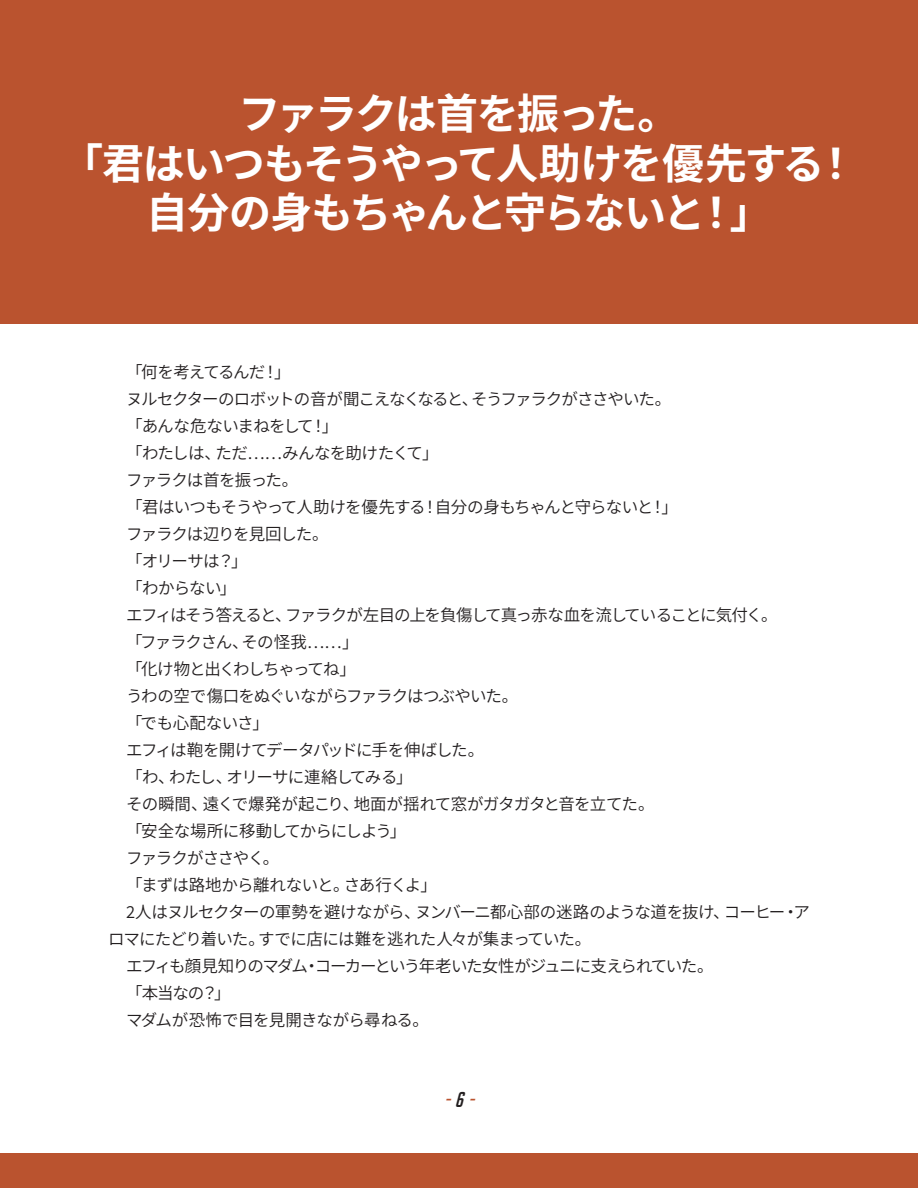
<style>
.page{position:relative;width:918px;height:1188px;background:#fff}
.page>*{position:absolute;margin:0;border:0;box-sizing:border-box;transform-origin:0 0}
.t1{font:700 42px/49.5px "Source Han Sans JP";letter-spacing:-.05em;color:#fff;text-align:center}
.t2{font:italic 21px "Big Noodle Too";color:#ba532f}
.TXT{font:16.5px/27px "Source Han Sans JP";letter-spacing:-.06em;color:#231f20}
.TXT-2{font:16.5px "Source Han Sans JP";letter-spacing:-.085em;color:#231f20}
.TXT-3{font:16.5px "Source Han Sans JP";letter-spacing:-.08em;color:#231f20}
.TXT-4{font:16.5px "Source Han Sans JP";letter-spacing:-.04em;color:#231f20}
.TXT-5{font:16.5px "Source Han Sans JP";letter-spacing:-.02em;color:#231f20}
.s1{color:#231f20}
</style>
<div class="page">
<div style="left:0;top:1153px;width:918px;height:35px;background:#ba532f"></div>
<div style="left:0;top:0;width:918px;height:324px;background:#ba532f"></div>
<p class="t1" style="left:61px;top:90px;width:797px">ファラクは首を振った。<br>「君はいつもそうやって人助けを優先する！自分の身もちゃんと守らないと！」</p>
<p class="TXT" style="left:126px;top:359px;width:166px">「何を考えてるんだ！」</p>
<p class="TXT-3" style="left:126px;top:390px;width:547px">ヌルセクターのロボットの音が聞こえなくなると、そうファラクがささやいた。</p>
<p class="TXT" style="left:126px;top:413px;width:214px">「あんな危ないまねをして！」</p>
<p class="TXT" style="left:126px;top:440px;width:314px">「わたしは、ただ……みんなを助けたくて」</p>
<p class="TXT" style="left:126px;top:467px;width:174px">ファラクは首を振った。</p>
<p class="TXT" style="left:126px;top:494px;width:554px">「君はいつもそうやって人助けを優先する！自分の身もちゃんと守らないと！」</p>
<p class="TXT" style="left:126px;top:521px;width:204px">ファラクは辺りを見回した。</p>
<p class="TXT" style="left:126px;top:548px;width:123px">「オリーサは？」</p>
<p class="TXT" style="left:126px;top:575px;width:112px">「わからない」</p>
<p class="TXT" style="left:126px;top:602px;width:653px">エフィはそう答えると、ファラクが左目の上を負傷して真っ赤な血を流していることに気付く。</p>
<p class="TXT" style="left:126px;top:629px;width:234px">「ファラクさん、その怪我……」</p>
<p class="TXT-2" style="left:126px;top:660px;width:231px">「化け物と出くわしちゃってね」</p>
<p class="TXT" style="left:126px;top:683px;width:394px">うわの空で傷口をぬぐいながらファラクはつぶやいた。</p>
<p class="TXT-5" style="left:126px;top:714px;width:144px">「でも心配ないさ」</p>
<p class="TXT" style="left:126px;top:737px;width:360px">エフィは鞄を開けてデータパッドに手を伸ばした。</p>
<p class="TXT" style="left:126px;top:764px;width:288px">「わ、わたし、オリーサに連絡してみる」</p>
<p class="TXT" style="left:126px;top:791px;width:530px">その瞬間、遠くで爆発が起こり、地面が揺れて窓がガタガタと音を立てた。</p>
<p class="TXT" style="left:126px;top:818px;width:282px">「安全な場所に移動してからにしよう」</p>
<p class="TXT-3" style="left:126px;top:849px;width:155px">ファラクがささやく。</p>
<p class="TXT-4" style="left:126px;top:876px;width:312px">「まずは路地から離れないと。さあ行くよ」</p>
<p class="TXT" style="left:108px;top:899px;width:704px;text-indent:18px">2人はヌルセクターの軍勢を避けながら、ヌンバーニ都心部の迷路のような道を抜け、コーヒー・アロマにたどり着いた。すでに店には難を逃れた人々が集まっていた。</p>
<p class="TXT-2" style="left:126px;top:957px;width:589px">エフィも顔見知りのマダム・コーカーという年老いた女性がジュニに支えられていた。</p>
<p class="TXT" style="left:126px;top:980px;width:106px">「本当なの？」</p>
<p class="TXT" style="left:126px;top:1007px;width:304px">マダムが恐怖で目を見開きながら尋ねる。</p>
<p class="t2" style="left:444px;top:1087px;width:31px">- <span class="s1">6</span> -</p>
</div>
